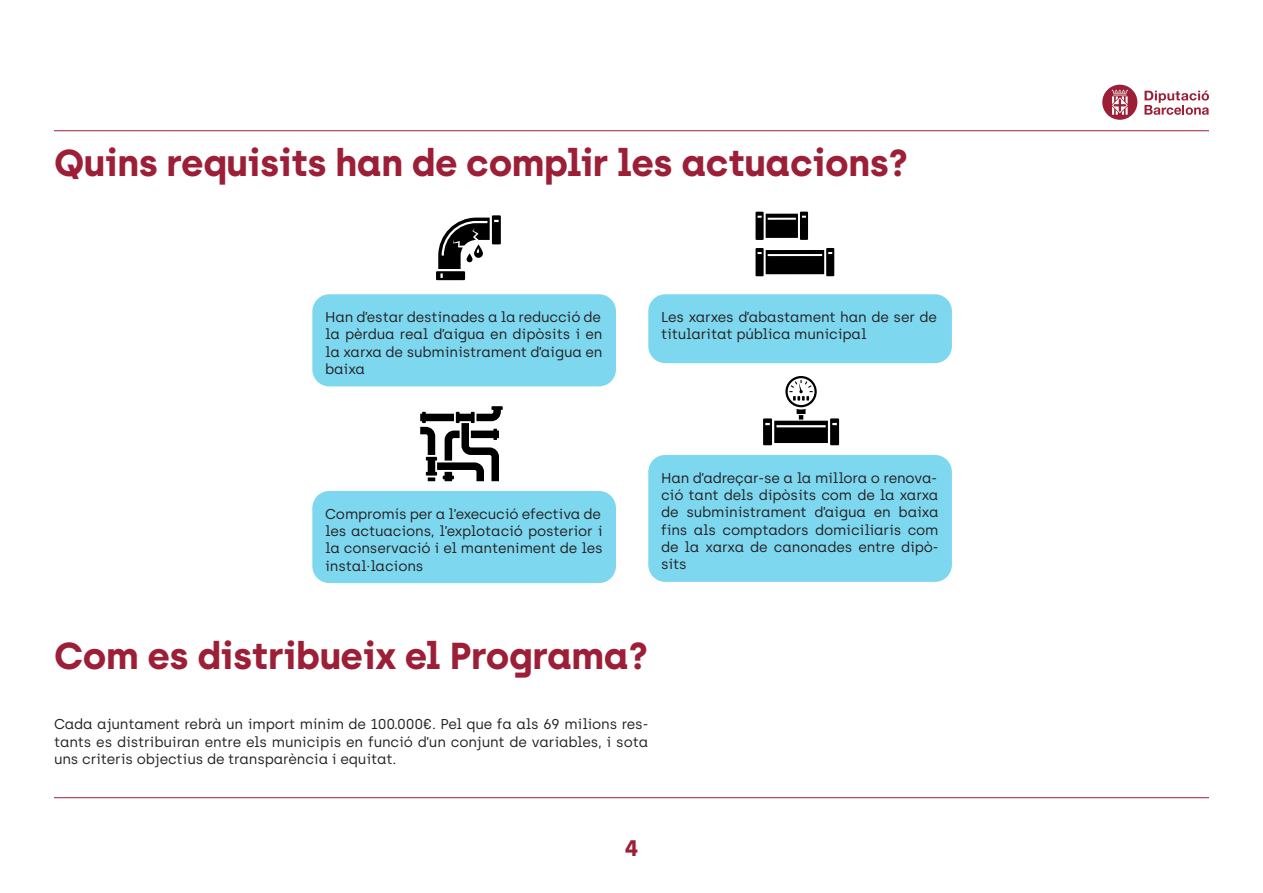
<style>
.page{position:relative;width:1263px;height:893px;background:#fff}
.page>*{position:absolute;margin:0;border:0;box-sizing:border-box;transform-origin:0 0}
.titulo_grande{font:700 37.5px "Archia";letter-spacing:-.01em;color:#9c1f37}
.titulos{font:700 22.5px "Archia";color:#9c1f37}
.text_seguit{font:14.25px/17.2px "Archia";letter-spacing:-.01em;color:#231f20;text-align:justify}
</style>
<div class="page">
<div style="left:312px;top:294px;width:304px;height:92px;background:#7dd7ef;border-radius:17px"></div>
<svg style="left:1144px;top:91px;width:65px;height:24px"></svg>
<svg style="left:1102px;top:85px;width:35px;height:35px"></svg>
<hr style="left:54px;top:130px;width:1155px;height:1px;background:#9c1f37">
<hr style="left:54px;top:797px;width:1155px;height:1px;background:#9c1f37">
<svg style="left:755px;top:212px;width:79px;height:64px"></svg>
<svg style="left:436px;top:215px;width:65px;height:65px"></svg>
<svg style="left:420px;top:406px;width:83px;height:75px"></svg>
<svg style="left:763px;top:376px;width:76px;height:69px"></svg>
<div style="left:648px;top:455px;width:304px;height:127px;background:#7dd7ef;border-radius:17px"></div>
<div style="left:312px;top:491px;width:304px;height:92px;background:#7dd7ef;border-radius:17px"></div>
<div style="left:648px;top:294px;width:304px;height:69px;background:#7dd7ef;border-radius:17px"></div>
<p class="titulo_grande" style="left:54px;top:140px;width:856px">Quins requisits han de complir les actuacions?</p>
<p class="text_seguit" style="left:325px;top:309px;width:279px">Han d’estar destinades a la reducció de la pèrdua real d’aigua en dipòsits i en la xarxa de subministrament d’aigua en baixa</p>
<p class="text_seguit" style="left:661px;top:309px;width:277px">Les xarxes d’abastament han de ser de titularitat pública municipal</p>
<p class="text_seguit" style="left:325px;top:505px;width:279px">Compromís per a l’execució efectiva de les actuacions, l’explotació posterior i la conservació i el manteniment de les instal·lacions</p>
<p class="text_seguit" style="left:661px;top:469px;width:279px">Han d’adreçar-se a la millora o renova&shy;ció tant dels dipòsits com de la xarxa de subministrament d’aigua en baixa fins als comptadors domiciliaris com de la xarxa de canonades entre dipò&shy;sits</p>
<p class="titulo_grande" style="left:54px;top:633px;width:596px">Com es distribueix el Programa?</p>
<p class="text_seguit" style="left:54px;top:716px;width:596px">Cada ajuntament rebrà un import mínim de 100.000€. Pel que fa als 69 milions res&shy;tants es distribuiran entre els municipis en funció d’un conjunt de variables, i sota uns criteris objectius de transparència i equitat.</p>
<p class="titulos" style="left:624px;top:834px;width:16px">4</p>
</div>
